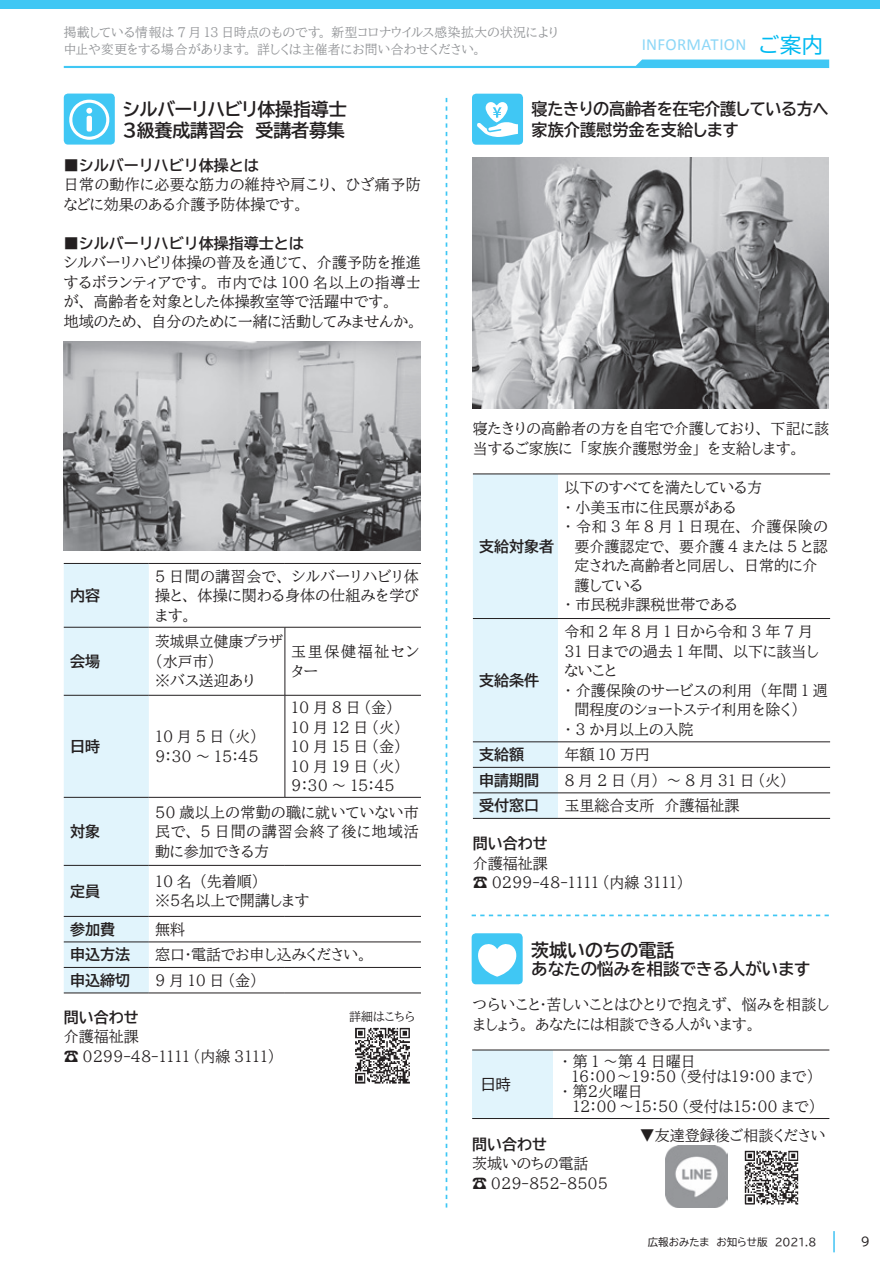
<style>
.page{position:relative;width:893px;height:1263px;background:#fff}
.page>*{position:absolute;margin:0;border:0;box-sizing:border-box;transform-origin:0 0}
.t1{font:18px/21px "BIZ UDP Gothic Bold";letter-spacing:-.01em;color:#231f20}
.t2{font:16.95px "Calibri";letter-spacing:.015em;color:#8dd7f7}
.t3{font:16.5px/21px "BIZ UDP Gothic Bold";letter-spacing:-.02em;color:#231f20}
.t4{font:16.5px "BIZ UDP Gothic Bold";color:#231f20}
.t5{font:15px/19.5px "BIZ UDP Mincho Medium";color:#231f20}
.t6{font:15px "BIZ UDP Gothic Bold";color:#231f20}
.t7{font:15px/19.5px "BIZ UDP Mincho Medium";letter-spacing:.025em;color:#231f20}
.t8{font:15px/19.5px "BIZ UDP Mincho Medium";letter-spacing:.03em;color:#231f20}
.t9{font:15px "BIZ UD Gothic Bold";color:#231f20}
.t10{font:15px "BIZ UDP Mincho Medium";letter-spacing:.045em;color:#231f20}
.t11{font:15px "BIZ UDP Mincho Medium";letter-spacing:.25em;color:#231f20}
.t12{font:15px/19.5px "BIZ UDP Mincho Medium";letter-spacing:.11em;color:#231f20}
.t13{font:15px "BIZ UDP Gothic";color:#231f20}
.t14{font:12.75px/17px "BIZ UDP Mincho Medium";letter-spacing:.015em;color:#939598}
.t15{font:12px "BIZ UDP Mincho Medium";color:#231f20}
.t16{font:12px "BIZ UDP Gothic";color:#231f20}
.t17{font:10.5px "BIZ UDP Gothic";color:#231f20}
.s1{font-family:"BIZ UDP Gothic";font-size:21.3px;color:#00baf1}
</style>
<div class="page">
<svg style="left:64px;top:60px;width:765px;height:8px"></svg>
<div style="left:0;top:0;width:880px;height:9px;background:#40c7f4"></div>
<hr style="left:833px;top:1231px;width:2px;height:21px;background:#00aeef">
<svg style="left:472px;top:914px;width:357px;height:2px"></svg>
<svg style="left:446px;top:98px;width:1px;height:1110px"></svg>
<div style="left:472px;top:94px;width:51px;height:51px;background:#40c7f4;border-radius:4px"></div>
<div style="left:473px;top:475px;width:85px;height:343px;background:#e1f4fc"></div>
<hr style="left:473px;top:474px;width:85px;height:1px;background:#231f20">
<hr style="left:558px;top:474px;width:272px;height:1px;background:#231f20">
<hr style="left:473px;top:618px;width:85px;height:1px;background:#231f20">
<hr style="left:558px;top:618px;width:272px;height:1px;background:#231f20">
<hr style="left:473px;top:741px;width:85px;height:1px;background:#231f20">
<hr style="left:558px;top:741px;width:272px;height:1px;background:#231f20">
<hr style="left:473px;top:767px;width:85px;height:1px;background:#231f20">
<hr style="left:558px;top:767px;width:272px;height:1px;background:#231f20">
<hr style="left:473px;top:793px;width:85px;height:1px;background:#231f20">
<hr style="left:558px;top:793px;width:272px;height:1px;background:#231f20">
<hr style="left:473px;top:818px;width:85px;height:1px;background:#231f20">
<hr style="left:558px;top:818px;width:272px;height:1px;background:#231f20">
<div style="left:64px;top:94px;width:51px;height:51px;background:#40c7f4;border-radius:4px"></div>
<svg style="left:69px;top:100px;width:41px;height:40px"></svg>
<div style="left:87px;top:116px;width:5px;height:16px;background:#fff;border-radius:2px"></div>
<img style="left:64px;top:341px;width:357px;height:209px">
<div style="left:472px;top:933px;width:51px;height:51px;background:#40c7f4;border-radius:4px"></div>
<div style="left:472px;top:1050px;width:81px;height:68px;background:#e1f4fc"></div>
<hr style="left:553px;top:1050px;width:276px;height:1px;background:#231f20">
<hr style="left:553px;top:1118px;width:276px;height:1px;background:#231f20">
<hr style="left:472px;top:1050px;width:81px;height:1px;background:#231f20">
<hr style="left:472px;top:1118px;width:81px;height:1px;background:#231f20">
<img style="left:473px;top:158px;width:356px;height:250px">
<img style="left:665px;top:1145px;width:62px;height:63px">
<img style="left:744px;top:1150px;width:55px;height:55px">
<img style="left:355px;top:1027px;width:55px;height:57px">
<div style="left:64px;top:564px;width:85px;height:429px;background:#e1f4fc"></div>
<hr style="left:64px;top:563px;width:85px;height:1px;background:#231f20">
<hr style="left:149px;top:563px;width:136px;height:1px;background:#231f20">
<hr style="left:285px;top:563px;width:136px;height:1px;background:#231f20">
<hr style="left:64px;top:627px;width:85px;height:1px;background:#231f20">
<hr style="left:149px;top:627px;width:136px;height:1px;background:#231f20">
<hr style="left:285px;top:627px;width:136px;height:1px;background:#231f20">
<hr style="left:64px;top:695px;width:85px;height:1px;background:#231f20">
<hr style="left:149px;top:695px;width:136px;height:1px;background:#231f20">
<hr style="left:285px;top:695px;width:136px;height:1px;background:#231f20">
<hr style="left:64px;top:797px;width:85px;height:1px;background:#231f20">
<hr style="left:149px;top:797px;width:136px;height:1px;background:#231f20">
<hr style="left:285px;top:797px;width:136px;height:1px;background:#231f20">
<hr style="left:64px;top:865px;width:85px;height:1px;background:#231f20">
<hr style="left:149px;top:865px;width:136px;height:1px;background:#231f20">
<hr style="left:285px;top:865px;width:136px;height:1px;background:#231f20">
<hr style="left:64px;top:916px;width:85px;height:1px;background:#231f20">
<hr style="left:149px;top:916px;width:136px;height:1px;background:#231f20">
<hr style="left:285px;top:916px;width:136px;height:1px;background:#231f20">
<hr style="left:64px;top:942px;width:85px;height:1px;background:#231f20">
<hr style="left:149px;top:942px;width:136px;height:1px;background:#231f20">
<hr style="left:285px;top:942px;width:136px;height:1px;background:#231f20">
<hr style="left:64px;top:967px;width:85px;height:1px;background:#231f20">
<hr style="left:149px;top:967px;width:136px;height:1px;background:#231f20">
<hr style="left:285px;top:967px;width:136px;height:1px;background:#231f20">
<hr style="left:64px;top:993px;width:85px;height:1px;background:#231f20">
<hr style="left:149px;top:993px;width:136px;height:1px;background:#231f20">
<hr style="left:285px;top:993px;width:136px;height:1px;background:#231f20">
<hr style="left:285px;top:627px;width:1px;height:68px;background:#231f20">
<hr style="left:285px;top:695px;width:1px;height:102px;background:#231f20">
<svg style="left:477px;top:102px;width:41px;height:35px"></svg>
<svg style="left:478px;top:944px;width:39px;height:33px"></svg>
<p class="t14" style="left:64px;top:23px;width:496px">掲載している情報は 7 月 13 日時点のものです。新型コロナウイルス感染拡大の状況により中止や変更をする場合があります。詳しくは主催者にお問い合わせください。</p>
<p class="t2" style="left:642px;top:34px;width:183px">INFORMATION <span class="s1">ご案内</span></p>
<p class="t1" style="left:123px;top:98px;width:237px">シルバーリハビリ体操指導士　<br>３級養成講習会　受講者募集</p>
<p class="t9" style="left:64px;top:158px;width:197px">■シルバーリハビリ体操とは</p>
<p class="t8" style="left:64px;top:175px;width:359px">日常の動作に必要な筋力の維持や肩こり、ひざ痛予防などに効果のある介護予防体操です。</p>
<p class="t9" style="left:64px;top:236px;width:241px">■シルバーリハビリ体操指導士とは</p>
<p class="t5" style="left:64px;top:253px;width:359px">シルバーリハビリ体操の普及を通じて、介護予防を推進するボランティアです。市内では 100 名以上の指導士が、高齢者を対象とした体操教室等で活躍中です。<br>地域のため、自分のために一緒に活動してみませんか。</p>
<p class="t6" style="left:70px;top:588px;width:32px">内容</p>
<p class="t6" style="left:70px;top:654px;width:32px">会場</p>
<p class="t5" style="left:155px;top:566px;width:265px;text-align:justify">5 日間の講習会で、シルバーリハビリ体操と、体操に関わる身体の仕組みを学びます。</p>
<p class="t5" style="left:155px;top:632px;width:129px">茨城県立健康プラザ（水戸市）<br>※バス送迎あり</p>
<p class="t12" style="left:291px;top:642px;width:129px">玉里保健福祉センター</p>
<p class="t6" style="left:70px;top:739px;width:31px">日時</p>
<p class="t5" style="left:155px;top:727px;width:105px">10月5日（火）<br>9：30 ～ 15：45</p>
<p class="t5" style="left:291px;top:697px;width:112px">10月8日（金）<br>10 月 12 日（火）<br>10 月 15 日（金）<br>10 月 19 日（火）<br>9：30 ～ 15：45</p>
<p class="t6" style="left:70px;top:824px;width:31px">対象</p>
<p class="t5" style="left:155px;top:802px;width:265px;text-align:justify">50 歳以上の常勤の職に就いていない市民で、 5 日間の講習会終了後に地域活動に参加できる方</p>
<p class="t6" style="left:70px;top:883px;width:31px">定員</p>
<p class="t5" style="left:155px;top:871px;width:156px">10 名（先着順）<br>※５名以上で開講します</p>
<p class="t6" style="left:70px;top:922px;width:46px">参加費</p>
<p class="t5" style="left:155px;top:919px;width:31px">無料</p>
<p class="t6" style="left:70px;top:947px;width:61px">申込方法</p>
<p class="t5" style="left:155px;top:945px;width:214px">窓口・電話でお申し込みください。</p>
<p class="t6" style="left:70px;top:973px;width:61px">申込締切</p>
<p class="t5" style="left:155px;top:970px;width:104px">9月10日（金）</p>
<p class="t6" style="left:64px;top:1010px;width:76px">問い合わせ</p>
<p class="t5" style="left:64px;top:1027px;width:213px">介護福祉課<br>☎ 0299-48-1111 （内線 3111）</p>
<p class="t15" style="left:349px;top:1011px;width:68px">詳細はこちら</p>
<p class="t3" style="left:531px;top:99px;width:299px">寝たきりの高齢者を在宅介護している方へ家族介護慰労金を支給します</p>
<p class="t5" style="left:473px;top:419px;width:358px">寝たきりの高齢者の方を自宅で介護しており、下記に該当するご家族に「家族介護慰労金」を支給します。</p>
<p class="t6" style="left:479px;top:539px;width:76px">支給対象者</p>
<p class="t6" style="left:479px;top:673px;width:61px">支給条件</p>
<p class="t5" style="left:564px;top:478px;width:199px">以下のすべてを満たしている方</p>
<p class="t5" style="left:564px;top:497px;width:173px">・小美玉市に住民票がある</p>
<p class="t10" style="left:564px;top:519px;width:265px">・令和3年8月1日現在、介護保険の</p>
<p class="t5" style="left:564px;top:536px;width:265px">　要介護認定で、要介護 4 または 5 と認</p>
<p class="t5" style="left:564px;top:556px;width:255px">　定された高齢者と同居し、日常的に介</p>
<p class="t5" style="left:574px;top:575px;width:70px">護している</p>
<p class="t5" style="left:564px;top:595px;width:175px">・市民税非課税世帯である</p>
<p class="t5" style="left:564px;top:622px;width:265px">令和2年8月1日から令和3年7月<br>31 日までの過去 1 年間、以下に該当しないこと<br>・介護保険のサービスの利用（年間 1 週　間程度のショートステイ利用を除く）<br>・ 3 か月以上の入院</p>
<p class="t6" style="left:479px;top:747px;width:46px">支給額</p>
<p class="t5" style="left:564px;top:745px;width:87px">年額 10 万円</p>
<p class="t6" style="left:479px;top:773px;width:61px">申請期間</p>
<p class="t11" style="left:564px;top:773px;width:225px">8月2日（月）～8月31日（火）</p>
<p class="t6" style="left:479px;top:798px;width:61px">受付窓口</p>
<p class="t5" style="left:564px;top:796px;width:177px">玉里総合支所　介護福祉課</p>
<p class="t6" style="left:473px;top:836px;width:76px">問い合わせ</p>
<p class="t5" style="left:473px;top:853px;width:213px">介護福祉課<br>☎ 0299-48-1111 （内線 3111）</p>
<p class="t1" style="left:531px;top:939px;width:145px">茨城いのちの電話</p>
<p class="t4" style="left:531px;top:960px;width:281px">あなたの悩みを相談できる人がいます</p>
<p class="t7" style="left:473px;top:995px;width:358px">つらいこと・苦しいことはひとりで抱えず、悩みを相談しましょう。あなたには相談できる人がいます。</p>
<p class="t13" style="left:481px;top:1077px;width:31px">日時</p>
<p class="t5" style="left:561px;top:1054px;width:254px;line-height:15px">・第1～第4日曜日<br>　１６：00～１９：５０（受付は１９：00 まで）・第２火曜日</p>
<p class="t5" style="left:572px;top:1097px;width:245px">１2：00～１５：５０（受付は１５：00 まで）</p>
<p class="t6" style="left:472px;top:1136px;width:76px">問い合わせ</p>
<p class="t5" style="left:472px;top:1154px;width:137px">茨城いのちの電話<br>☎ 029-852-8505</p>
<p class="t5" style="left:640px;top:1125px;width:187px">▼友達登録後ご相談ください</p>
<p class="t17" style="left:648px;top:1236px;width:170px">広報おみたま　お知らせ版　2021.8</p>
<p class="t16" style="left:861px;top:1236px;width:11px">9</p>
</div>
